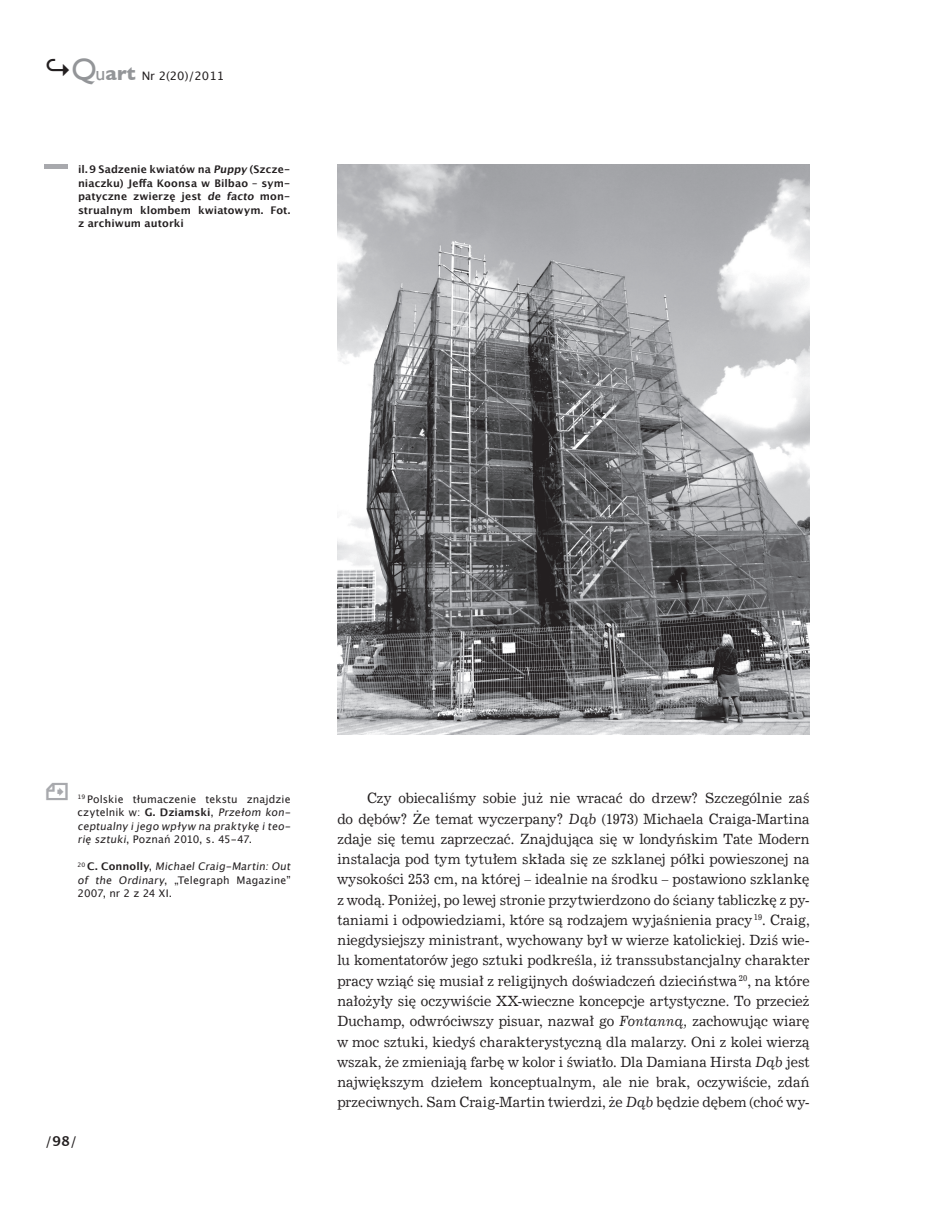
<style>
.page{position:relative;width:930px;height:1228px;background:#fff}
.page>*{position:absolute;margin:0;border:0;box-sizing:border-box;transform-origin:0 0}
.t1{font:14.1px/20.2px "News 702 EU";letter-spacing:.01em;color:#231f20;text-align:justify;scale:.94 1}
.t2{font:13.5px "Lucida Grande";color:#231f20}
.t3{font:11.7px "Lucida Grande";color:#231f20}
.t4{font:10.5px/13.5px "Lucida Grande";letter-spacing:.01em;color:#231f20}
.t5{font:700 10.5px/13.5px "Lucida Grande";letter-spacing:.005em;color:#231f20;text-align:justify}
.s1{font-weight:700;font-size:27px}
.s2{font-family:"Gill Sans";font-size:30.9px;color:#939598}
.s3{font-family:"Gill Sans";font-size:19.8px;color:#939598}
.s4{font-family:"Gill Sans";font-weight:700;font-size:19.8px;color:#939598}
.s5{font-weight:700}
.s6{font-style:italic}
</style>
<div class="page">
<img style="left:337px;top:165px;width:472px;height:569px">
<hr style="left:44px;top:165px;width:24px;height:4px;background:#a8a9ad">
<p class="t3" style="left:45px;top:69px;width:181px"><span class="s1">↪</span><span class="s2">Q</span><span class="s3">u</span><span class="s4">art</span> Nr 2(20)/2011</p>
<p class="t5" style="left:78px;top:163px;width:214px">il.9 Sadzenie kwiatów na Puppy (Szcze&shy;niaczku) Jeffa Koonsa w Bilbao – sym&shy;patyczne zwierzę jest de facto mon&shy;strualnym klombem kwiatowym. Fot. z archiwum autorki</p>
<p class="t4" style="left:78px;top:792px;width:217px"><sup>19</sup> Polskie tłumaczenie tekstu znajdzie czytelnik w: <span class="s5">G. Dziamski</span>, Przełom kon&shy;ceptualny ijego wpływ na praktykę iteo&shy;rię sztuki, Poznań 2010, s. 45-47.</p>
<p class="t4" style="left:78px;top:859px;width:217px"><sup>2</sup> <sup>0</sup> <span class="s5">C . Co n n o l ly</span>, MichaelCraig-Martin:Out of the Ordinary, „Telegraph Magazine”<br>2007, nr 2 z 24 XI.</p>
<p class="t2" style="left:45px;top:1132px;width:33px">/<span class="s5">98</span>/</p>
<p class="t1" style="left:337px;top:788px;width:504px;text-indent:30px">Czy obiecaliśmy sobie już nie wracać do drzew? Szczególnie zaś do dębów? Że temat wyczerpany? <span class="s6">Dąb</span> (1973) Michaela Craiga-Martina zdaje się temu zaprzeczać. Znajdująca się w londyńskim Tate Modern instalacja pod tym tytułem składa się ze szklanej półki powieszonej na wysokości 253 cm, na której – idealnie na środku – postawiono szklankę z wodą. Poniżej, po lewej stronie przytwierdzono do ściany tabliczkę z py&shy;taniami i odpowiedziami, które są rodzajem wyjaśnienia pracy <sup>19</sup>. Craig, niegdysiejszy ministrant, wychowany był w wierze katolickiej. Dziś wie&shy;lu komentatorów jego sztuki podkreśla, iż transsubstancjalny charakter pracy wziąć się musiał z religijnych doświadczeń dzieciństwa <sup>20</sup>, na które nałożyły się oczywiście XX-wieczne koncepcje artystyczne. To przecież Duchamp, odwróciwszy pisuar, nazwał go <span class="s6">Fontanną,</span> zachowując wiarę w moc sztuki, kiedyś charakterystyczną dla malarzy. Oni z kolei wierzą wszak, że zmieniają farbę w kolor i światło. Dla Damiana Hirsta <span class="s6">Dąb</span> jest największym dziełem konceptualnym, ale nie brak, oczywiście, zdań przeciwnych. Sam Craig-Martin twierdzi, że <span class="s6">Dąb</span> będzie dębem (choć wy-</p>
</div>
